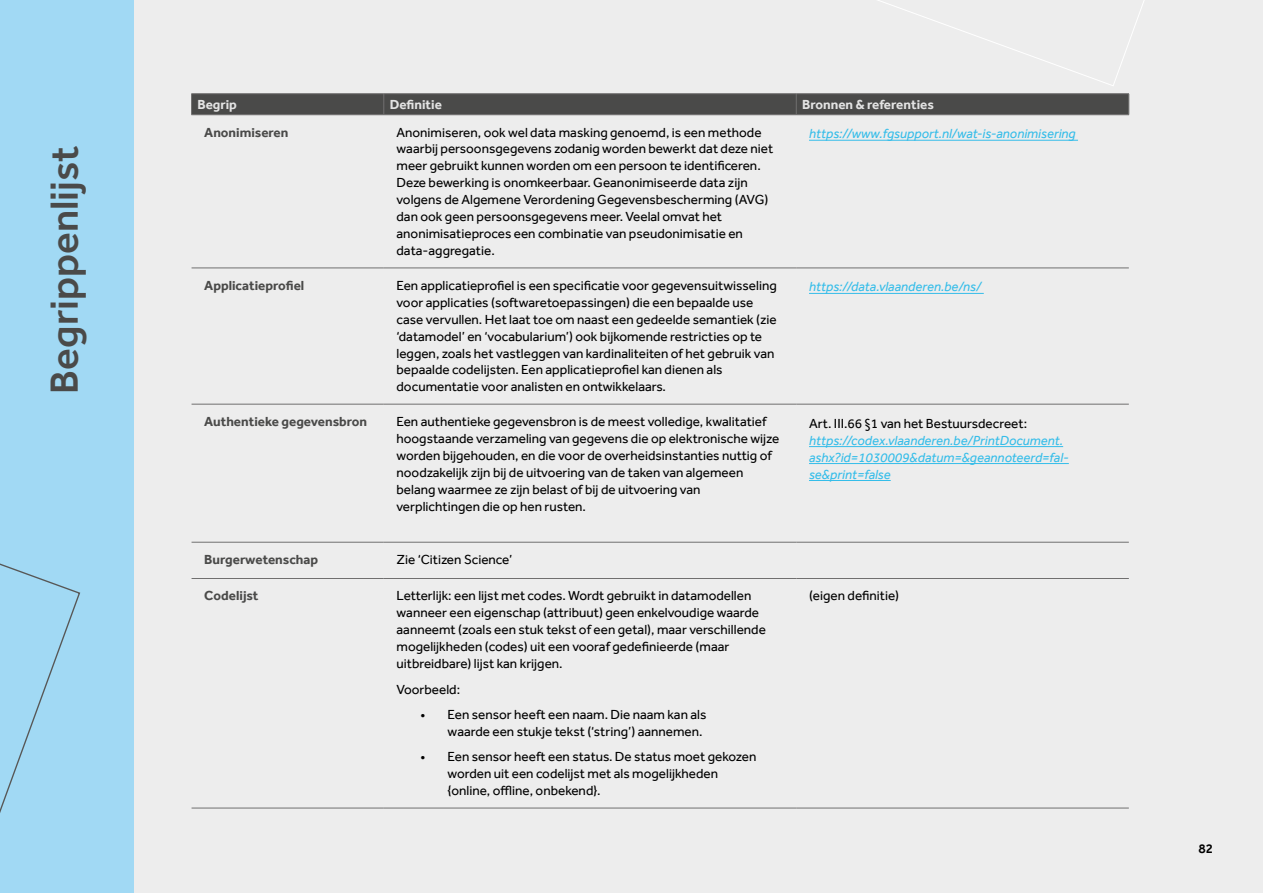
<style>
.page{position:relative;width:1263px;height:893px;background:#ededed}
.page>*{position:absolute;margin:0;border:0;box-sizing:border-box;transform-origin:0 0}
.t1{font:500 40.35px "Effra";color:#4a4a49}
.t2{font:13.5px/17px "Effra";color:#000}
.t3{font:italic 13.5px/17px "Effra";color:#35bde9}
.t4{font:700 13.5px "Effra";color:#4a4a49}
.t5{font:700 13.5px "Effra";color:#e3e3e3}
.t6{font:500 13.5px "Effra";color:#000}
</style>
<div class="page">
<div style="left:0;top:0;width:134px;height:893px;background:#a1d9f4"></div>
<svg style="left:878px;top:0;width:266px;height:86px"></svg>
<hr style="left:191px;top:93px;width:193px;height:1px;background:#706f6f">
<hr style="left:384px;top:93px;width:412px;height:1px;background:#706f6f">
<hr style="left:796px;top:93px;width:333px;height:1px;background:#706f6f">
<div style="left:191px;top:94px;width:938px;height:20px;background:#4a4a49"></div>
<hr style="left:191px;top:114px;width:193px;height:1px;background:#706f6f">
<hr style="left:384px;top:114px;width:412px;height:1px;background:#706f6f">
<hr style="left:796px;top:114px;width:333px;height:1px;background:#706f6f">
<hr style="left:192px;top:268px;width:192px;height:1px;background:#706f6f">
<hr style="left:384px;top:268px;width:412px;height:1px;background:#706f6f">
<hr style="left:796px;top:268px;width:333px;height:1px;background:#706f6f">
<hr style="left:192px;top:404px;width:192px;height:1px;background:#706f6f">
<hr style="left:384px;top:404px;width:412px;height:1px;background:#706f6f">
<hr style="left:796px;top:404px;width:333px;height:1px;background:#706f6f">
<hr style="left:192px;top:542px;width:192px;height:1px;background:#706f6f">
<hr style="left:384px;top:542px;width:412px;height:1px;background:#706f6f">
<hr style="left:796px;top:542px;width:333px;height:1px;background:#706f6f">
<hr style="left:192px;top:578px;width:192px;height:1px;background:#706f6f">
<hr style="left:384px;top:578px;width:412px;height:1px;background:#706f6f">
<hr style="left:796px;top:578px;width:333px;height:1px;background:#706f6f">
<hr style="left:192px;top:808px;width:192px;height:1px;background:#706f6f">
<hr style="left:384px;top:808px;width:412px;height:1px;background:#706f6f">
<hr style="left:796px;top:808px;width:333px;height:1px;background:#706f6f">
<hr style="left:809px;top:140px;width:269px;height:1px;background:#35bde9">
<hr style="left:809px;top:293px;width:175px;height:1px;background:#35bde9">
<hr style="left:809px;top:446px;width:254px;height:1px;background:#35bde9">
<hr style="left:809px;top:463px;width:260px;height:1px;background:#35bde9">
<hr style="left:809px;top:480px;width:82px;height:1px;background:#35bde9">
<svg style="left:0;top:563px;width:81px;height:250px"></svg>
<h1 class="t1" style="left:40px;top:394px;width:249px;rotate:-90deg">Begrippenlijst</h1>
<p class="t5" style="left:198px;top:96px;width:41px">Begrip</p>
<p class="t5" style="left:390px;top:96px;width:54px">Definitie</p>
<p class="t5" style="left:802px;top:96px;width:133px">Bronnen &amp; referenties</p>
<p class="t4" style="left:204px;top:124px;width:86px">Anonimiseren</p>
<p class="t2" style="left:396px;top:123px;width:378px">Anonimiseren, ook wel data masking genoemd, is een methode waarbij persoonsgegevens zodanig worden bewerkt dat deze niet meer gebruikt kunnen worden om een persoon te identificeren.<br>Deze bewerking is onomkeerbaar. Geanonimiseerde data zijn volgens de Algemene Verordening Gegevensbescherming (AVG) dan ook geen persoonsgegevens meer. Veelal omvat het anonimisatieproces een combinatie van pseudonimisatie en data-aggregatie.</p>
<p class="t3" style="left:809px;top:125px;width:268px">https://www.fgsupport.nl/wat-is-anonimisering</p>
<p class="t4" style="left:204px;top:277px;width:102px">Applicatieprofiel</p>
<p class="t2" style="left:396px;top:277px;width:382px">Een applicatieprofiel is een specificatie voor gegevensuitwisseling voor applicaties (softwaretoepassingen) die een bepaalde use case vervullen. Het laat toe om naast een gedeelde semantiek (zie ‘datamodel’ en ‘vocabularium’) ook bijkomende restricties op te leggen, zoals het vastleggen van kardinaliteiten of het gebruik van bepaalde codelijsten. Een applicatieprofiel kan dienen als documentatie voor analisten en ontwikkelaars.</p>
<p class="t3" style="left:809px;top:278px;width:174px">https://data.vlaanderen.be/ns/</p>
<p class="t4" style="left:204px;top:413px;width:164px">Authentieke gegevensbron</p>
<p class="t2" style="left:396px;top:413px;width:384px">Een authentieke gegevensbron is de meest volledige, kwalitatief hoogstaande verzameling van gegevens die op elektronische wijze worden bijgehouden, en die voor de overheidsinstanties nuttig of noodzakelijk zijn bij de uitvoering van de taken van algemeen belang waarmee ze zijn belast of bij de uitvoering van verplichtingen die op hen rusten.</p>
<p class="t2" style="left:809px;top:415px;width:220px">Art. III.66 §1 van het Bestuursdecreet:</p>
<p class="t3" style="left:809px;top:432px;width:261px">https://codex.vlaanderen.be/PrintDocument. ashx?id=1030009&amp;datum=&amp;geannoteerd=fal&shy;se&amp;print=false</p>
<p class="t4" style="left:204px;top:551px;width:115px">Burgerwetenschap</p>
<p class="t2" style="left:396px;top:551px;width:117px">Zie ‘Citizen Science’</p>
<p class="t4" style="left:204px;top:588px;width:56px">Codelijst</p>
<p class="t2" style="left:396px;top:587px;width:371px">Letterlijk: een lijst met codes. Wordt gebruikt in datamodellen wanneer een eigenschap (attribuut) geen enkelvoudige waarde aanneemt (zoals een stuk tekst of een getal), maar verschillende mogelijkheden (codes) uit een vooraf gedefinieerde (maar uitbreidbare) lijst kan krijgen.</p>
<p class="t2" style="left:396px;top:680px;width:65px">Voorbeeld:</p>
<p class="t2" style="left:421px;top:706px;width:287px;text-align:right">• Een sensor heeft een naam. Die naam kan als waarde een stukje tekst (‘string’) aannemen.</p>
<p class="t2" style="left:448px;top:748px;width:310px;text-indent:-27px">• Een sensor heeft een status. De status moet gekozen worden uit een codelijst met als mogelijkheden {online, offline, onbekend}.</p>
<p class="t2" style="left:809px;top:587px;width:92px">(eigen definitie)</p>
<p class="t6" style="left:1198px;top:841px;width:16px">82</p>
</div>
